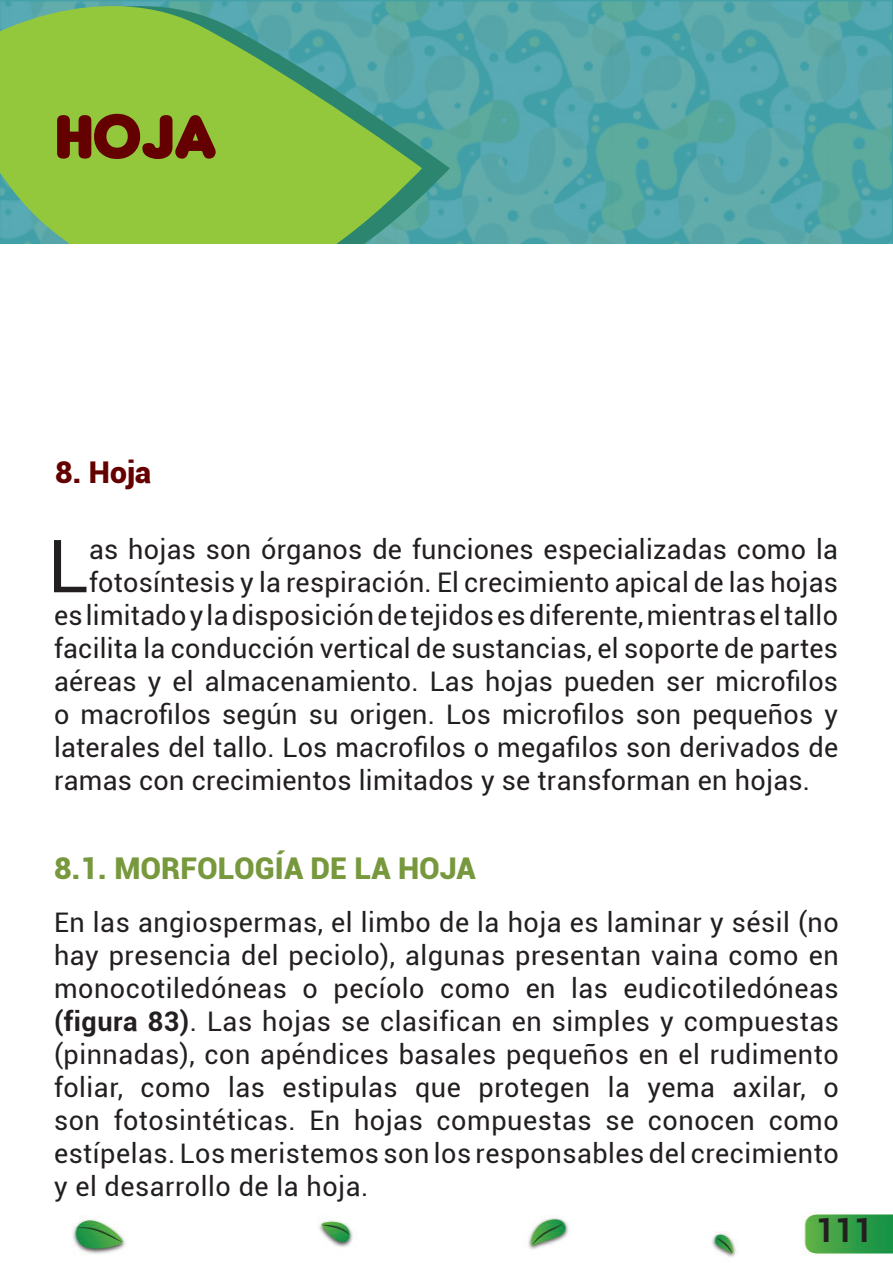
<style>
.page{position:relative;width:893px;height:1263px;background:#fff}
.page>*{position:absolute;margin:0;border:0;box-sizing:border-box;transform-origin:0 0}
.t1{font:73.35px "Roboto";color:#231f20}
.t2{font:66px "Insaniburger";color:#650000}
.t3{font:700 33px "Roboto";color:#231f20}
.t4{font:900 30px "Roboto";color:#77983d}
.t5{font:900 30px "Roboto";color:#650000}
.t6{font:27px/33px "Roboto";letter-spacing:.01em;color:#231f20;text-align:justify}
.s1{font-weight:700}
</style>
<div class="page">
<img style="left:72px;top:1214px;width:821px;height:43px">
<img style="left:450px;top:0;width:441px;height:244px">
<svg style="left:422px;top:0;width:28px;height:244px;background:#4fa3a4"></svg>
<svg style="left:0;top:0;width:422px;height:244px;background:#7fbc57"></svg>
<h2 class="t2" style="left:56px;top:99px;width:79px">HOJA</h2>
<p class="t5" style="left:55px;top:451px;width:97px">8. Hoja</p>
<h1 class="t1" style="left:48px;top:515px;width:42px">L</h1>
<p class="t6" style="left:89px;top:532px;width:750px">as hojas son órganos de funciones especializadas como la</p>
<p class="t6" style="left:89px;top:565px;width:750px">fotosíntesis y la respiración. El crecimiento apical de las hojas</p>
<p class="t6" style="left:54px;top:598px;width:785px">es limitado y la disposición de tejidos es diferente, mientras el tallo</p>
<p class="t6" style="left:54px;top:631px;width:785px">facilita la conducción vertical de sustancias, el soporte de partes</p>
<p class="t6" style="left:54px;top:664px;width:786px">aéreas y el almacenamiento. Las hojas pueden ser microfilos</p>
<p class="t6" style="left:54px;top:697px;width:785px">o macrofilos según su origen. Los microfilos son pequeños y</p>
<p class="t6" style="left:54px;top:730px;width:786px">laterales del tallo. Los macrofilos o megafilos son derivados de</p>
<p class="t6" style="left:54px;top:763px;width:758px">ramas con crecimientos limitados y se transforman en hojas.</p>
<p class="t4" style="left:54px;top:847px;width:423px">8.1. MORFOLOGÍA DE LA HOJA</p>
<p class="t6" style="left:54px;top:905px;width:786px">En las angiospermas, el limbo de la hoja es laminar y sésil (no hay presencia del peciolo), algunas presentan vaina como en monocotiledóneas o pecíolo como en las eudicotiledóneas <span class="s1">(figura 83)</span>. Las hojas se clasifican en simples y compuestas (pinnadas), con apéndices basales pequeños en el rudimento foliar, como las estipulas que protegen la yema axilar, o son fotosintéticas. En hojas compuestas se conocen como estípelas. Los meristemos son los responsables del crecimiento y el desarrollo de la hoja.</p>
<p class="t3" style="left:816px;top:1207px;width:58px">111</p>
</div>
